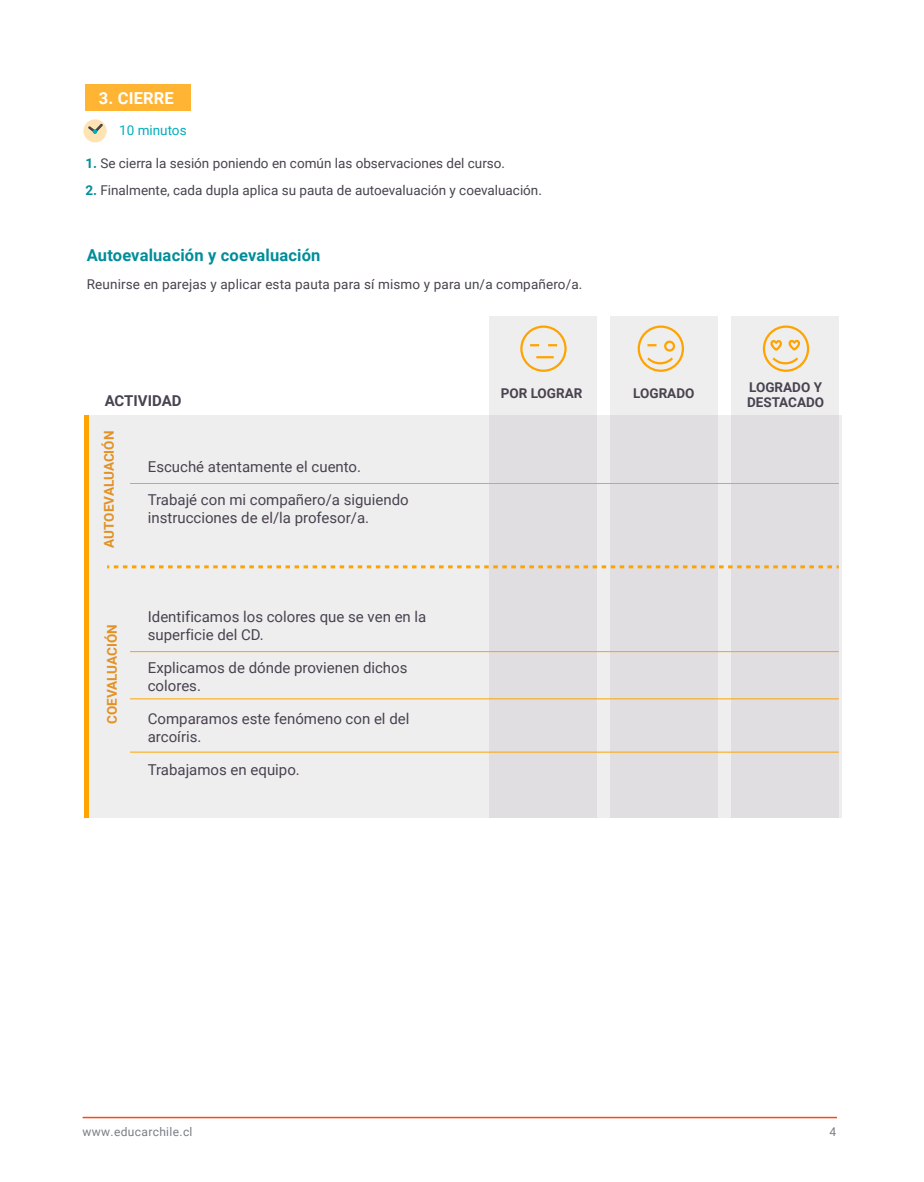
<style>
.page{position:relative;width:924px;height:1182px;background:#fff}
.page>*{position:absolute;margin:0;border:0;box-sizing:border-box;transform-origin:0 0}
.t1{font:700 16.5px "Roboto";letter-spacing:.01em;color:#008d9a}
.t2{font:700 16.5px "Roboto";letter-spacing:.01em;color:#fff}
.t3{font:15px/18px "Roboto";color:#49424f}
.t4{font:700 15px "Roboto";color:#49424f}
.t5{font:13.5px "Roboto";color:#49424f}
.t6{font:700 13.5px/15px "Roboto";color:#49424f}
.t7{font:700 13.5px "Roboto";color:#e29124}
.t8{font:13.5px "Roboto";color:#00adbc}
.t9{font:12px "Roboto";letter-spacing:.03em;color:#3f4551}
.s1{font-weight:700;color:#008d9a}
</style>
<div class="page">
<hr style="left:83px;top:1117px;width:754px;height:1px;background:#ff4612">
<div style="left:85px;top:84px;width:105px;height:26px;background:#ffb533"></div>
<svg style="left:83px;top:119px;width:24px;height:24px"></svg>
<svg style="left:88px;top:123px;width:15px;height:11px"></svg>
<div style="left:489px;top:316px;width:108px;height:502px;background:#efeeef"></div>
<div style="left:610px;top:316px;width:108px;height:502px;background:#efeeef"></div>
<div style="left:731px;top:316px;width:108px;height:502px;background:#efeeef"></div>
<div style="left:87px;top:415px;width:754px;height:403px;background:linear-gradient(to right,#f3f2f2,#dedcde)"></div>
<hr style="left:85px;top:415px;width:4px;height:403px;background:#ffa300">
<hr style="left:130px;top:483px;width:709px;height:1px;background:#ffa300">
<hr style="left:130px;top:651px;width:709px;height:1px;background:#ffa300">
<div style="left:763px;top:326px;width:46px;height:46px;border:2px solid #ffa300;border-radius:50%"></div>
<svg style="left:769px;top:339px;width:32px;height:26px"></svg>
<div style="left:638px;top:326px;width:46px;height:46px;border:2px solid #ffa300;border-radius:50%"></div>
<svg style="left:645px;top:357px;width:30px;height:8px"></svg>
<div style="left:664px;top:341px;width:11px;height:11px;border:2px solid #ffa300;border-radius:50%"></div>
<svg style="left:647px;top:344px;width:9px;height:2px"></svg>
<div style="left:520px;top:326px;width:47px;height:46px;border:2px solid #ffa300;border-radius:50%"></div>
<svg style="left:530px;top:344px;width:9px;height:2px"></svg>
<svg style="left:548px;top:344px;width:9px;height:2px"></svg>
<svg style="left:536px;top:356px;width:18px;height:2px"></svg>
<svg style="left:107px;top:565px;width:732px;height:3px"></svg>
<hr style="left:130px;top:698px;width:709px;height:1px;background:#ffa300">
<hr style="left:130px;top:752px;width:709px;height:1px;background:#ffa300">
<p class="t2" style="left:99px;top:87px;width:76px">3. CIERRE</p>
<p class="t8" style="left:119px;top:121px;width:69px">10 minutos</p>
<p class="t5" style="left:85px;top:154px;width:421px"><span class="s1">1.</span> Se cierra la sesión poniendo en común las observaciones del curso.</p>
<p class="t5" style="left:85px;top:181px;width:458px"><span class="s1">2.</span> Finalmente, cada dupla aplica su pauta de autoevaluación y coevaluación.</p>
<p class="t1" style="left:87px;top:244px;width:235px">Autoevaluación y coevaluación</p>
<p class="t5" style="left:87px;top:275px;width:497px">Reunirse en parejas y aplicar esta pauta para sí mismo y para un/a compañero/a.</p>
<p class="t4" style="left:105px;top:390px;width:78px">ACTIVIDAD</p>
<p class="t7" style="left:99px;top:548px;width:118px;rotate:-90deg">AUTOEVALUACIÓN</p>
<p class="t7" style="left:102px;top:724px;width:101px;rotate:-90deg">COEVALUACIÓN</p>
<p class="t3" style="left:148px;top:457px;width:215px">Escuché atentamente el cuento.</p>
<p class="t3" style="left:148px;top:490px;width:262px">Trabajé con mi compañero/a siguiendo instrucciones de el/la profesor/a.</p>
<p class="t3" style="left:148px;top:607px;width:280px">Identificamos los colores que se ven en la superficie del CD.</p>
<p class="t3" style="left:148px;top:658px;width:261px">Explicamos de dónde provienen dichos colores.</p>
<p class="t3" style="left:148px;top:709px;width:263px">Comparamos este fenómeno con el del arcoíris.</p>
<p class="t3" style="left:148px;top:760px;width:154px">Trabajamos en equipo.</p>
<p class="t6" style="left:501px;top:386px;width:83px">POR LOGRAR</p>
<p class="t6" style="left:633px;top:386px;width:63px">LOGRADO</p>
<p class="t6" style="left:747px;top:380px;width:79px">LOGRADO Y<br>DESTACADO</p>
<p class="t9" style="left:83px;top:1123px;width:111px">www.educarchile.cl</p>
<p class="t9" style="left:829px;top:1123px;width:8px">4</p>
</div>
